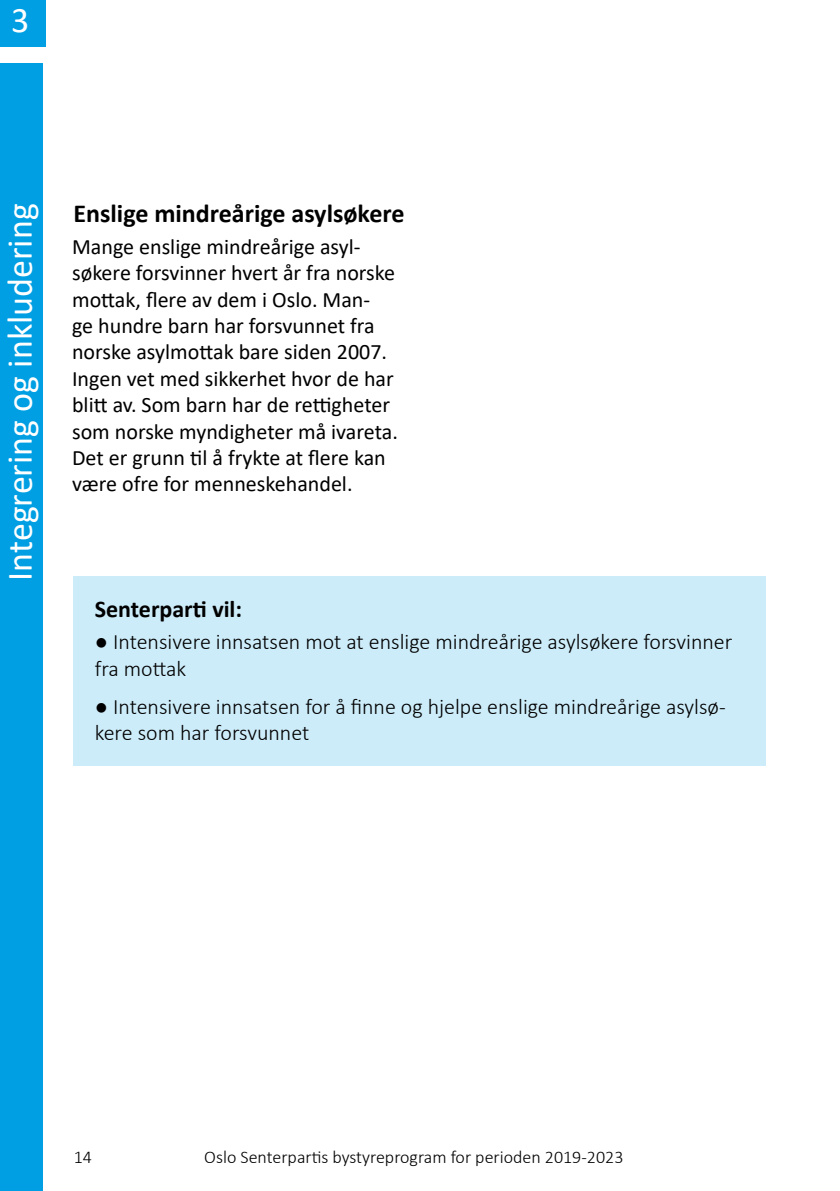
<style>
.page{position:relative;width:840px;height:1191px;background:#fff}
.page>*{position:absolute;margin:0;border:0;box-sizing:border-box;transform-origin:0 0}
.t1{font:36px "Calibri";color:#fff}
.t2{font:700 26px "Calibri";color:#000}
.t3{font:700 24px "Calibri";color:#000}
.t4{font:22px/26.4px "Calibri";color:#000}
.t5{font:300 22px/26.4px "Calibri";color:#000}
.t6{font:300 18px "Calibri";color:#000}
</style>
<div class="page">
<div style="left:73px;top:576px;width:693px;height:189px;background:#cdecf9"></div>
<div style="left:0;top:63px;width:43px;height:1128px;background:#009fe3"></div>
<div style="left:0;top:0;width:46px;height:46px;background:#009fe3"></div>
<h1 class="t1" style="left:11px;top:-5px;width:20px">3</h1>
<h1 class="t1" style="left:-5px;top:581px;width:379px;rotate:-90deg">Integrering og inkludering</h1>
<p class="t2" style="left:73px;top:195px;width:332px">Enslige mindreårige asylsøkere</p>
<p class="t4" style="left:72px;top:233px;width:327px">Mange enslige mindreårige asyl&shy;søkere forsvinner hvert år fra norske mottak, flere av dem i Oslo. Man-<br>ge hundre barn har forsvunnet fra norske asylmottak bare siden 2007.<br>Ingen vet med sikkerhet hvor de har blitt av. Som barn har de rettigheter som norske myndigheter må ivareta.<br>Det er grunn til å frykte at flere kan være ofre for menneskehandel.</p>
<p class="t3" style="left:95px;top:592px;width:149px">Senterparti vil:</p>
<p class="t5" style="left:95px;top:628px;width:638px">● Intensivere innsatsen mot at enslige mindreårige asylsøkere forsvinner fra mottak</p>
<p class="t5" style="left:95px;top:693px;width:632px">● Intensivere innsatsen for å finne og hjelpe enslige mindreårige asylsø&shy;kere som har forsvunnet</p>
<p class="t6" style="left:74px;top:1145px;width:20px">14</p>
<p class="t6" style="left:204px;top:1145px;width:420px">Oslo Senterpartis bystyreprogram for perioden 2019-2023</p>
</div>
